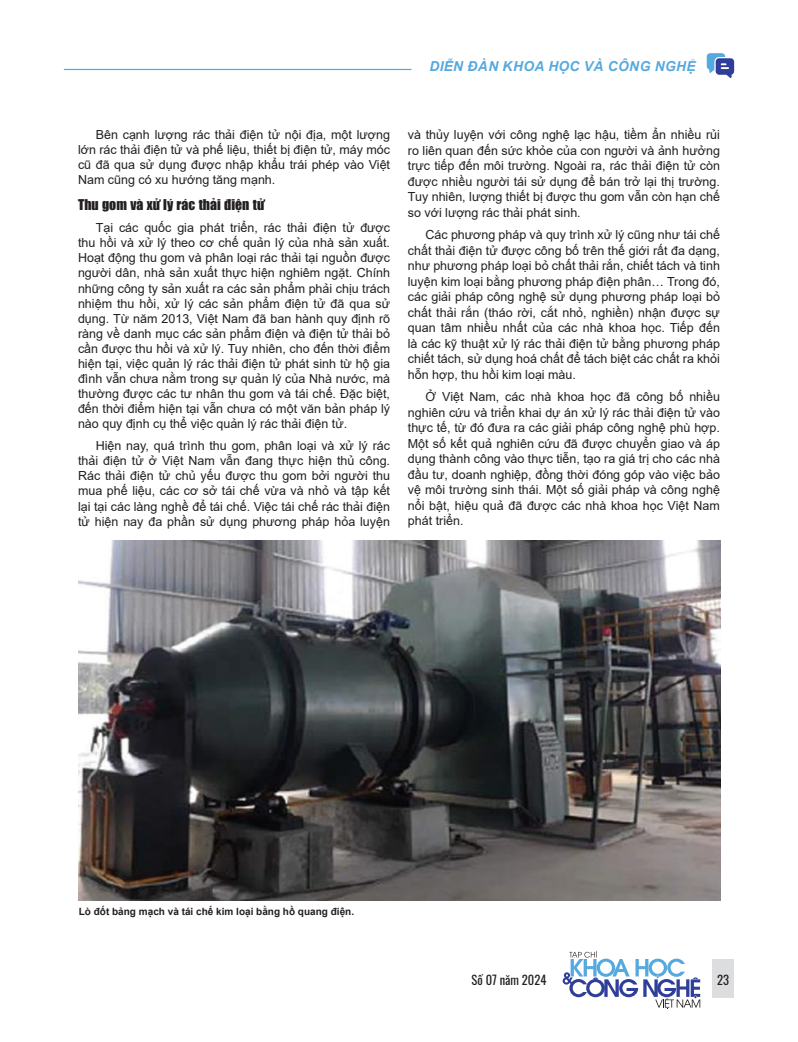
<style>
.page{position:relative;width:798px;height:1042px;background:#fff}
.page>*{position:absolute;margin:0;border:0;box-sizing:border-box;transform-origin:0 0}
.t1{font:13.75px "UTM Impact";color:#231f20}
.t2{font:italic 700 13.75px "Arial";letter-spacing:.035em;color:#55a9de}
.t3{font:12.5px/15.5px "Arial";color:#231f20;text-align:justify}
.t4{font:12.5px "Oswald";color:#231f20}
.t5{font:700 10px "Arial";color:#231f20}
</style>
<div class="page">
<svg style="left:706px;top:53px;width:27px;height:25px"></svg>
<hr style="left:64px;top:69px;width:347px;height:1px;background:#55a9de">
<div style="left:712px;top:958px;width:21px;height:39px;background:#dcdddf"></div>
<svg style="left:562px;top:951px;width:138px;height:58px"></svg>
<img style="left:79px;top:540px;width:641px;height:360px">
<p class="t2" style="left:429px;top:57px;width:268px">DIỄN ĐÀN KHOA HỌC VÀ CÔNG NGHỆ</p>
<p class="t3" style="left:78px;top:127px;width:313px;line-height:15.1px;text-indent:18px">Bên cạnh lượng rác thải điện tử nội địa, một lượng lớn rác thải điện tử và phế liệu, thiết bị điện tử, máy móc cũ đã qua sử dụng được nhập khẩu trái phép vào Việt Nam cũng có xu hướng tăng mạnh.</p>
<p class="t1" style="left:78px;top:195px;width:188px">Thu gom và xử lý rác thải điện tử</p>
<p class="t3" style="left:78px;top:220px;width:313px;line-height:15px;text-indent:18px">Tại các quốc gia phát triển, rác thải điện tử được thu hồi và xử lý theo cơ chế quản lý của nhà sản xuất.<br>Hoạt động thu gom và phân loại rác thải tại nguồn được người dân, nhà sản xuất thực hiện nghiêm ngặt. Chính những công ty sản xuất ra các sản phẩm phải chịu trách nhiệm thu hồi, xử lý các sản phẩm điện tử đã qua sử dụng. Từ năm 2013, Việt Nam đã ban hành quy định rõ ràng về danh mục các sản phẩm điện và điện tử thải bỏ cần được thu hồi và xử lý. Tuy nhiên, cho đến thời điểm hiện tại, việc quản lý rác thải điện tử phát sinh từ hộ gia đình vẫn chưa nằm trong sự quản lý của Nhà nước, mà thường được các tư nhân thu gom và tái chế. Đặc biệt, đến thời điểm hiện tại vẫn chưa có một văn bản pháp lý nào quy định cụ thể việc quản lý rác thải điện tử.</p>
<p class="t3" style="left:78px;top:438px;width:313px;line-height:15px;text-indent:18px">Hiện nay, quá trình thu gom, phân loại và xử lý rác thải điện tử ở Việt Nam vẫn đang thực hiện thủ công.<br>Rác thải điện tử chủ yếu được thu gom bởi người thu mua phế liệu, các cơ sở tái chế vừa và nhỏ và tập kết lại tại các làng nghề để tái chế. Việc tái chế rác thải điện tử hiện nay đa phần sử dụng phương pháp hỏa luyện</p>
<p class="t3" style="left:407px;top:127px;width:313px">và thủy luyện với công nghệ lạc hậu, tiềm ẩn nhiều rủi ro liên quan đến sức khỏe của con người và ảnh hưởng trực tiếp đến môi trường. Ngoài ra, rác thải điện tử còn được nhiều người tái sử dụng để bán trở lại thị trường.<br>Tuy nhiên, lượng thiết bị được thu gom vẫn còn hạn chế so với lượng rác thải phát sinh.</p>
<p class="t3" style="left:407px;top:227px;width:313px;text-indent:18px">Các phương pháp và quy trình xử lý cũng như tái chế chất thải điện tử được công bố trên thế giới rất đa dạng, như phương pháp loại bỏ chất thải rắn, chiết tách và tinh luyện kim loại bằng phương pháp điện phân… Trong đó, các giải pháp công nghệ sử dụng phương pháp loại bỏ chất thải rắn (tháo rời, cắt nhỏ, nghiền) nhận được sự quan tâm nhiều nhất của các nhà khoa học. Tiếp đến là các kỹ thuật xử lý rác thải điện tử bằng phương pháp chiết tách, sử dụng hoá chất để tách biệt các chất ra khỏi hỗn hợp, thu hồi kim loại màu.</p>
<p class="t3" style="left:407px;top:389px;width:313px;text-indent:18px">Ở Việt Nam, các nhà khoa học đã công bố nhiều nghiên cứu và triển khai dự án xử lý rác thải điện tử vào thực tế, từ đó đưa ra các giải pháp công nghệ phù hợp.<br>Một số kết quả nghiên cứu đã được chuyển giao và áp dụng thành công vào thực tiễn, tạo ra giá trị cho các nhà đầu tư, doanh nghiệp, đồng thời đóng góp vào việc bảo vệ môi trường sinh thái. Một số giải pháp và công nghệ nổi bật, hiệu quả đã được các nhà khoa học Việt Nam phát triển.</p>
<p class="t5" style="left:79px;top:904px;width:277px">Lò đốt bảng mạch và tái chế kim loại bằng hồ quang điện.</p>
<p class="t4" style="left:471px;top:968px;width:76px">Số 07 năm 2024</p>
<p class="t4" style="left:717px;top:968px;width:13px">23</p>
</div>
